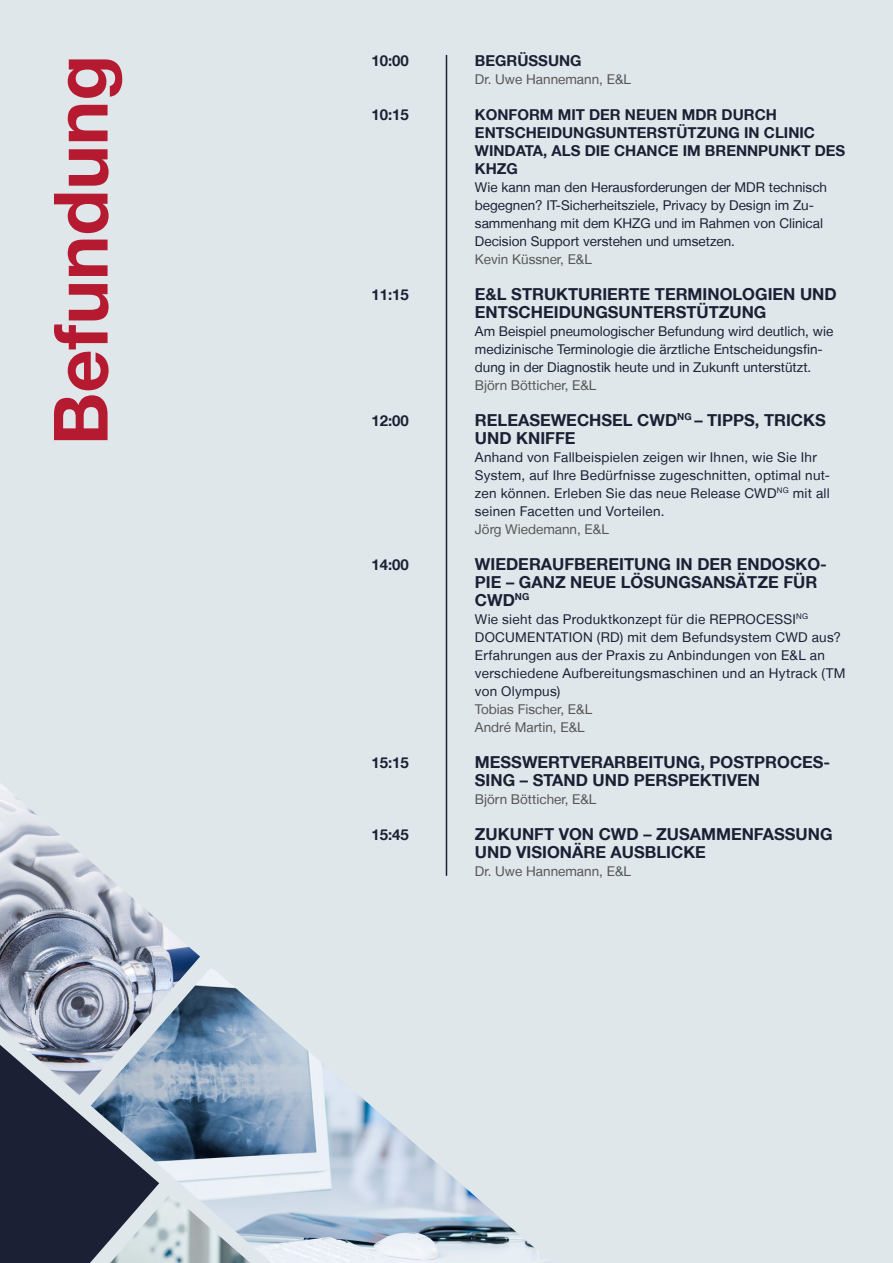
<style>
.page{position:relative;width:893px;height:1263px;background:#dfe7eb}
.page>*{position:absolute;margin:0;border:0;box-sizing:border-box;transform-origin:0 0}
.t1{font:700 75px "Helvetica Neue LT";color:#b61a31}
.t2{font:700 16.5px/18px "Helvetica Neue LT";color:#1b2034}
.t3{font:700 15px/18px "Helvetica Neue LT";color:#1b2034}
.t4{font:13.5px/18px "Helvetica Neue LT";letter-spacing:.02em;color:#1b2034}
.t5{font:13.5px/18px "Helvetica Neue LT";color:#1b2034}
.t6{font:13.5px/18px "Helvetica Neue LT";color:#565655}
</style>
<div class="page">
<hr style="left:446px;top:55px;width:1px;height:821px;background:#1b2034">
<div style="left:0;top:1095px;width:91px;height:168px;background:#1b2034"></div>
<img style="left:0;top:783px;width:200px;height:312px">
<img style="left:91px;top:967px;width:457px;height:296px">
<img style="left:110px;top:1193px;width:140px;height:70px">
<h1 class="t1" style="left:34px;top:445px;width:392px;rotate:-90deg">Befundung</h1>
<p class="t3" style="left:371px;top:51px;width:39px">10:00</p>
<p class="t3" style="left:371px;top:105px;width:39px">10:15</p>
<p class="t3" style="left:371px;top:285px;width:39px">11:15</p>
<p class="t3" style="left:371px;top:411px;width:39px">12:00</p>
<p class="t3" style="left:371px;top:555px;width:39px">14:00</p>
<p class="t3" style="left:371px;top:753px;width:39px">15:15</p>
<p class="t3" style="left:371px;top:825px;width:39px">15:45</p>
<p class="t3" style="left:475px;top:51px;width:108px">BEGRÜSSUNG</p>
<p class="t6" style="left:475px;top:70px;width:158px">Dr. Uwe Hannemann, E&amp;L</p>
<p class="t3" style="left:475px;top:105px;width:372px">KONFORM MIT DER NEUEN MDR DURCH<br>ENTSCHEIDUNGSUNTERSTÜTZUNG IN CLINIC<br>WINDATA, ALS DIE CHANCE IM BRENNPUNKT DES<br>KHZG</p>
<p class="t5" style="left:475px;top:178px;width:354px">Wie kann man den Herausforderungen der MDR technisch begegnen? IT-Sicherheitsziele, Privacy by Design im Zu&shy;sammenhang mit dem KHZG und im Rahmen von Clinical Decision Support verstehen und umsetzen.</p>
<p class="t6" style="left:475px;top:250px;width:119px">Kevin Küssner, E&amp;L</p>
<p class="t2" style="left:475px;top:284px;width:363px">E&amp;L STRUKTURIERTE TERMINOLOGIEN UND<br>ENTSCHEIDUNGSUNTERSTÜTZUNG</p>
<p class="t5" style="left:475px;top:322px;width:360px">Am Beispiel pneumologischer Befundung wird deutlich, wie medizinische Terminologie die ärztliche Entscheidungsfin&shy;dung in der Diagnostik heute und in Zukunft unterstützt.</p>
<p class="t6" style="left:475px;top:376px;width:123px">Björn Bötticher, E&amp;L</p>
<p class="t2" style="left:475px;top:410px;width:352px">RELEASEWECHSEL CWD<sup>NG</sup> – TIPPS, TRICKS<br>UND KNIFFE</p>
<p class="t4" style="left:475px;top:448px;width:357px">Anhand von Fallbeispielen zeigen wir Ihnen, wie Sie Ihr System, auf Ihre Bedürfnisse zugeschnitten, optimal nut&shy;zen können. Erleben Sie das neue Release CWD<sup>NG</sup> mit all seinen Facetten und Vorteilen.</p>
<p class="t6" style="left:475px;top:520px;width:135px">Jörg Wiedemann, E&amp;L</p>
<p class="t2" style="left:475px;top:554px;width:353px">WIEDERAUFBEREITUNG IN DER ENDOSKO-<br>PIE – GANZ NEUE LÖSUNGSANSÄTZE FÜR<br>CWD<sup>NG</sup></p>
<p class="t4" style="left:475px;top:610px;width:372px">Wie sieht das Produktkonzept für die REPROCESSI<sup>NG </sup>DOCUMENTATION (RD) mit dem Befundsystem CWD aus?<br>Erfahrungen aus der Praxis zu Anbindungen von E&amp;L an verschiedene Aufbereitungsmaschinen und an Hytrack (TM von Olympus)</p>
<p class="t6" style="left:475px;top:700px;width:119px">Tobias Fischer, E&amp;L<br>André Martin, E&amp;L</p>
<p class="t2" style="left:475px;top:752px;width:357px">MESSWERTVERARBEITUNG, POSTPROCES-<br>SING – STAND UND PERSPEKTIVEN</p>
<p class="t6" style="left:475px;top:790px;width:123px">Björn Bötticher, E&amp;L</p>
<p class="t2" style="left:475px;top:824px;width:359px">ZUKUNFT VON CWD – ZUSAMMENFASSUNG<br>UND VISIONÄRE AUSBLICKE</p>
<p class="t6" style="left:475px;top:862px;width:158px">Dr. Uwe Hannemann, E&amp;L</p>
</div>
